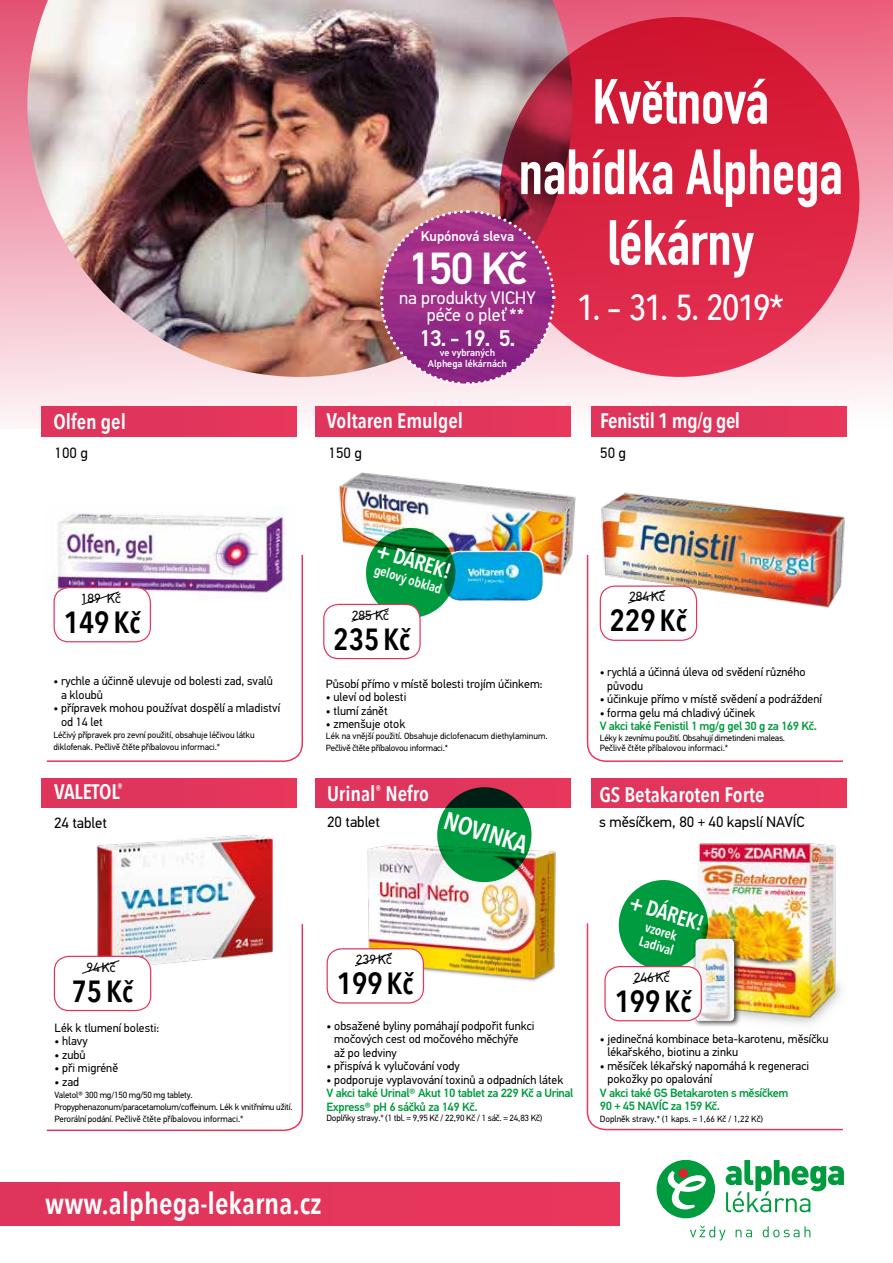
<style>
.page{position:relative;width:893px;height:1263px;background:#fff}
.page>*{position:absolute;margin:0;border:0;box-sizing:border-box;transform-origin:0 0}
.t1{font:700 62.7px/70.5px "DIN Condensed";color:#fff;text-align:center}
.t2{font:500 45.15px "PF Din Text Pro";color:#fff}
.t3{font:500 36px "Avenir Next Condensed";letter-spacing:-.05em;color:#fff}
.t4{font:600 30.6px "Avenir Next Condensed";color:#000}
.t5{font:600 30px "Avenir Next Condensed";color:#fff}
.t6{font:600 25.05px "Avenir Next Condensed";color:#fff}
.t7{font:500 22.65px "PF Din Text Pro";color:#fff}
.t8{font:600 21.6px "Avenir Next Condensed";color:#fff}
.t9{font:600 21px "Avenir Next Condensed";color:#fff}
.t10{font:600 21px "Avenir Next Condensed";letter-spacing:-.02em;color:#fff}
.t11{font:18.15px/17.1px "PF Din Text Pro";color:#fff}
.t12{font:15px "PF Din Text Pro";color:#000}
.t13{font:500 13.95px "PF Din Text Pro";color:#fff}
.t14{font:600 13.5px/15px "Avenir Next Condensed";color:#fff}
.t15{font:13.35px "PF Din Text Pro";color:#000}
.t16{font:12px/13.5px "PF Din Text Pro";color:#000}
.t17{font:500 12px/13.5px "PF Din Text Pro";letter-spacing:-.03em;color:#009b3e}
.t18{font:500 10.05px/10.9px "PF Din Text Pro";color:#fff;text-align:center}
.t19{font:9px/12px "PF Din Text Pro";letter-spacing:-.01em;color:#000}
.s1{font-weight:500}
</style>
<div class="page">
<img style="left:699px;top:843px;width:137px;height:79px">
<img style="left:367px;top:844px;width:189px;height:154px">
<img style="left:96px;top:834px;width:177px;height:88px">
<svg style="left:46px;top:922px;width:257px;height:210px"></svg>
<img style="left:58px;top:507px;width:227px;height:46px">
<img style="left:330px;top:472px;width:246px;height:134px">
<div style="left:0;top:0;width:893px;height:428px;background:linear-gradient(to bottom,#e95978,#fdf7f8)"></div>
<img style="left:27px;top:0;width:546px;height:377px">
<svg style="left:500px;top:17px;width:359px;height:360px;background:#d3223f"></svg>
<div style="left:657px;top:1160px;width:58px;height:58px;background:#009b3e;border-radius:50%"></div>
<svg style="left:668px;top:1171px;width:38px;height:38px"></svg>
<div style="left:679px;top:1169px;width:9px;height:9px;background:#e21f2e;border-radius:50%"></div>
<svg style="left:726px;top:1160px;width:118px;height:52px"></svg>
<svg style="left:690px;top:1226px;width:36px;height:14px"></svg>
<svg style="left:736px;top:1229px;width:16px;height:8px"></svg>
<svg style="left:763px;top:1226px;width:47px;height:11px"></svg>
<div style="left:0;top:1182px;width:620px;height:43px;background:#e4365b"></div>
<img style="left:601px;top:492px;width:244px;height:61px">
<div style="left:41px;top:778px;width:255px;height:30px;background:#df355c"></div>
<div style="left:591px;top:407px;width:255px;height:30px;background:#df355c"></div>
<div style="left:591px;top:778px;width:255px;height:30px;background:#e4365b"></div>
<div style="left:316px;top:407px;width:255px;height:29px;background:#df355c"></div>
<svg style="left:46px;top:553px;width:257px;height:209px"></svg>
<img style="left:586px;top:553px;width:258px;height:209px">
<img style="left:586px;top:922px;width:257px;height:209px">
<div style="left:41px;top:406px;width:255px;height:30px;background:#df355c"></div>
<div style="left:316px;top:778px;width:255px;height:30px;background:#df355c"></div>
<div style="left:54px;top:588px;width:96px;height:54px;background:#fff;border-radius:15px"></div>
<div style="left:54px;top:587px;width:97px;height:55px;border:1px solid #fff;border-radius:15px"></div>
<svg style="left:81px;top:591px;width:39px;height:14px"></svg>
<div style="left:600px;top:586px;width:97px;height:54px;background:#fff;border-radius:15px"></div>
<div style="left:600px;top:585px;width:97px;height:56px;border:1px solid #fff;border-radius:15px"></div>
<svg style="left:628px;top:590px;width:38px;height:14px"></svg>
<div style="left:327px;top:949px;width:96px;height:54px;background:#fff;border-radius:15px"></div>
<div style="left:327px;top:948px;width:97px;height:55px;border:1px solid #fff;border-radius:15px"></div>
<svg style="left:354px;top:952px;width:39px;height:15px"></svg>
<div style="left:54px;top:956px;width:97px;height:54px;background:#fff;border-radius:15px"></div>
<div style="left:54px;top:956px;width:97px;height:55px;border:1px solid #fff;border-radius:15px"></div>
<svg style="left:82px;top:960px;width:38px;height:14px"></svg>
<img style="left:461px;top:551px;width:82px;height:50px">
<div style="left:443px;top:551px;width:100px;height:50px;border:1px solid #fff;border-radius:17px"></div>
<div style="left:692px;top:935px;width:49px;height:92px;background:#000;opacity:.75"></div>
<img style="left:695px;top:939px;width:39px;height:82px">
<div style="left:605px;top:966px;width:96px;height:55px;background:#fff;border-radius:15px"></div>
<div style="left:604px;top:966px;width:98px;height:55px;border:1px solid #fff;border-radius:15px"></div>
<svg style="left:613px;top:875px;width:100px;height:109px"></svg>
<svg style="left:432px;top:787px;width:105px;height:101px"></svg>
<svg style="left:378px;top:208px;width:178px;height:179px;background:#ab4c8d"></svg>
<div style="left:323px;top:604px;width:98px;height:55px;border:1px solid #fff;border-radius:15px"></div>
<img style="left:351px;top:523px;width:110px;height:100px">
<h1 class="t1" style="left:519px;top:66px;width:326px">Kvetnová nabídka Alphega lékárny</h1>
<h3 class="t3" style="left:577px;top:286px;width:209px">1. – 31. 5. 2019*</h3>
<h1 class="t1" style="left:647px;top:68px;width:13px">ˇ</h1>
<p class="t13" style="left:421px;top:228px;width:95px">Kupónová sleva</p>
<h2 class="t2" style="left:407px;top:241px;width:122px">150 Kč</h2>
<h3 class="t11" style="left:427px;top:289px;width:110px;text-indent:-28px">na produkty VICHY péče o pleť <span class="s1">**</span></h3>
<h3 class="t7" style="left:419px;top:324px;width:98px">13. - 19. 5.</h3>
<p class="t18" style="left:428px;top:347px;width:80px">ve vybraných<br>Alphega lékárnách</p>
<h3 class="t9" style="left:54px;top:403px;width:74px">Olfen gel</h3>
<p class="t12" style="left:55px;top:444px;width:35px">100 g</p>
<p class="t12" style="left:329px;top:444px;width:35px">150 g</p>
<h3 class="t9" style="left:326px;top:403px;width:138px">Voltaren Emulgel</h3>
<h3 class="t10" style="left:600px;top:402px;width:142px">Fenistil 1 mg/g gel</h3>
<p class="t12" style="left:600px;top:444px;width:28px">50 g</p>
<p class="t15" style="left:81px;top:590px;width:42px">189 Kč</p>
<h3 class="t4" style="left:64px;top:596px;width:78px">149 Kč</h3>
<p class="t16" style="left:61px;top:675px;width:213px;text-indent:-8px">• rychle a účinně ulevuje od bolesti zad, svalů a kloubů</p>
<p class="t16" style="left:61px;top:702px;width:220px;text-indent:-8px">• přípravek mohou používat dospělí a mladiství od 14 let</p>
<p class="t19" style="left:54px;top:729px;width:203px">Léčivý přípravek pro zevní použití, obsahuje léčivou látku diklofenak. Pečlivě čtěte příbalovou informaci.*</p>
<h3 class="t9" style="left:54px;top:774px;width:71px">VALETOL<sup>®</sup></h3>
<p class="t12" style="left:54px;top:814px;width:55px">24 tablet</p>
<p class="t15" style="left:87px;top:959px;width:31px">94Kč</p>
<h3 class="t4" style="left:72px;top:964px;width:63px">75 Kč</h3>
<p class="t16" style="left:55px;top:1021px;width:106px">Lék k tlumení bolesti:</p>
<p class="t16" style="left:55px;top:1034px;width:35px">• hlavy</p>
<p class="t16" style="left:55px;top:1048px;width:33px">• zubů</p>
<p class="t16" style="left:55px;top:1061px;width:65px">• při migréně</p>
<p class="t16" style="left:55px;top:1075px;width:26px">• zad</p>
<p class="t19" style="left:55px;top:1088px;width:240px">Valetol® 300 mg/150 mg/50 mg tablety.<br>Propyphenazonum/paracetamolum/coffeinum. Lék k vnitřnímu užití.<br>Perorální podání. Pečlivě čtěte příbalovou informaci.*</p>
<h3 class="t8" style="left:383px;top:532px;width:78px;rotate:17deg">+ DÁREK!</h3>
<p class="t14" style="left:377px;top:561px;width:72px;rotate:17deg">gelový obklad</p>
<p class="t15" style="left:352px;top:607px;width:39px">285 Kč</p>
<h3 class="t4" style="left:333px;top:613px;width:78px">235 Kč</h3>
<p class="t16" style="left:326px;top:677px;width:218px">Působí přímo v místě bolesti trojím účinkem:</p>
<p class="t16" style="left:326px;top:690px;width:82px">• uleví od bolesti</p>
<p class="t16" style="left:326px;top:704px;width:63px">• tlumí zánět</p>
<p class="t16" style="left:326px;top:717px;width:81px">• zmenšuje otok</p>
<p class="t19" style="left:326px;top:729px;width:223px">Lék na vnější použití. Obsahuje diclofenacum diethylaminum.<br>Pečlivě čtěte příbalovou informaci.*</p>
<h3 class="t9" style="left:327px;top:775px;width:104px">Urinal<sup>®</sup> Nefro</h3>
<p class="t12" style="left:327px;top:813px;width:55px">20 tablet</p>
<h3 class="t6" style="left:451px;top:799px;width:87px;rotate:17deg">NOVINKA</h3>
<p class="t15" style="left:356px;top:951px;width:37px">239Kč</p>
<h3 class="t4" style="left:337px;top:957px;width:78px">199 Kč</h3>
<p class="t16" style="left:334px;top:1019px;width:202px;text-indent:-8px">• obsažené byliny pomáhají podpořit funkci močových cest od močového měchýře<br>až po ledviny</p>
<p class="t16" style="left:327px;top:1059px;width:135px">• přispívá k vylučování vody</p>
<p class="t16" style="left:327px;top:1073px;width:238px">• podporuje vyplavování toxinů a odpadních látek</p>
<p class="t17" style="left:327px;top:1086px;width:248px">V akci také Urinal® Akut 10 tablet za 229 Kč a Urinal<br>Express® pH 6 sáčků za 149 Kč.</p>
<p class="t19" style="left:327px;top:1112px;width:217px">Doplňky stravy.* (1 tbl. = 9,95 Kč / 22,90 Kč / 1 sáč. = 24,83 Kč)</p>
<p class="t15" style="left:629px;top:589px;width:37px">284Kč</p>
<h3 class="t4" style="left:610px;top:594px;width:78px">229 Kč</h3>
<p class="t16" style="left:607px;top:666px;width:200px;text-indent:-8px">• rychlá a účinná úleva od svědení různého původu</p>
<p class="t16" style="left:600px;top:693px;width:224px">• účinkuje přímo v místě svědení a podráždení</p>
<p class="t16" style="left:600px;top:706px;width:157px">• forma gelu má chladivý účinek</p>
<p class="t17" style="left:600px;top:720px;width:219px">V akci také Fenistil 1 mg/g gel 30 g za 169 Kč.</p>
<p class="t19" style="left:600px;top:733px;width:187px;line-height:10.5px">Léky k zevnímu použití. Obsahují dimetindeni maleas.<br>Pečlivě čtěte příbalovou informaci.*</p>
<h3 class="t9" style="left:599px;top:776px;width:167px">GS Betakaroten Forte</h3>
<p class="t12" style="left:599px;top:813px;width:207px">s měsíčkem, 80 + 40 kapslí NAVÍC</p>
<h3 class="t8" style="left:635px;top:884px;width:78px;rotate:17deg">+ DÁREK!</h3>
<p class="t14" style="left:646px;top:919px;width:37px;rotate:17deg">vzorek<br>Ladival</p>
<h3 class="t4" style="left:615px;top:975px;width:78px">199 Kč</h3>
<p class="t15" style="left:634px;top:969px;width:37px">246Kč</p>
<p class="t16" style="left:607px;top:1032px;width:223px;text-indent:-8px">• jedinečná kombinace beta-karotenu, měsíčku lékařského, biotinu a zinku</p>
<p class="t16" style="left:607px;top:1059px;width:203px;text-indent:-8px">• měsíček lékařský napomáhá k regeneraci pokožky po opalování</p>
<p class="t17" style="left:600px;top:1086px;width:190px">V akci také GS Betakaroten s měsíčkem<br>90 + 45 NAVÍC za 159 Kč.</p>
<p class="t19" style="left:600px;top:1113px;width:165px">Doplněk stravy.* (1 kaps. = 1,66 Kč / 1,22 Kč)</p>
<h3 class="t5" style="left:45px;top:1177px;width:278px">www.alphega-lekarna.cz</h3>
</div>
